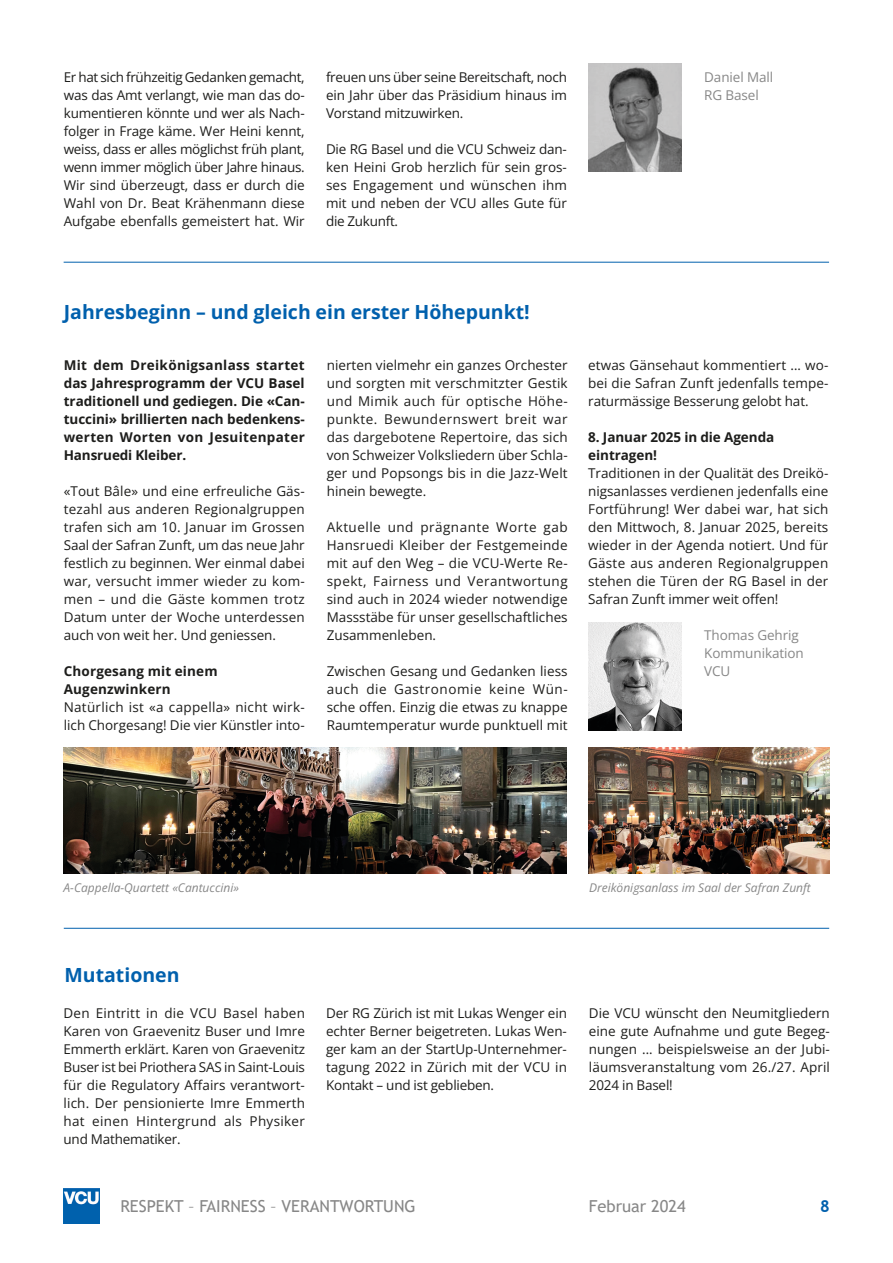
<style>
.page{position:relative;width:893px;height:1263px;background:#fff}
.page>*{position:absolute;margin:0;border:0;box-sizing:border-box;transform-origin:0 0}
.Titel_Blau{font:19.5px "Open Sans";color:#0060ad}
.t1{font:16.5px "Trebuchet MS";color:#878787}
.t2{font:700 16.5px "Trebuchet MS";color:#0060ad}
.Fliesstext{font:13.5px/18px "Open Sans";color:#1d1d1b;text-align:justify}
.Autor{font:13.5px "Open Sans";letter-spacing:-.005em;color:#878787}
.Bildlegende{font:italic 12px "Open Sans";color:#878787}
</style>
<div class="page">
<img style="left:64px;top:1188px;width:35px;height:36px">
<hr style="left:64px;top:262px;width:765px;height:1px;background:#0060ad">
<hr style="left:64px;top:928px;width:765px;height:1px;background:#0060ad">
<img style="left:588px;top:64px;width:94px;height:108px">
<img style="left:588px;top:622px;width:94px;height:108px">
<img style="left:64px;top:748px;width:503px;height:126px">
<img style="left:588px;top:748px;width:241px;height:126px">
<p class="Fliesstext" style="left:64px;top:68px;width:242px">Er hat sich frühzeitig Gedanken gemacht, was das Amt verlangt, wie man das do&shy;kumentieren könnte und wer als Nach&shy;folger in Frage käme. Wer Heini kennt, weiss, dass er alles möglichst früh plant, wenn immer möglich über Jahre hinaus.<br>Wir sind überzeugt, dass er durch die Wahl von Dr. Beat Krähenmann diese Aufgabe ebenfalls gemeistert hat. Wir</p>
<p class="Fliesstext" style="left:326px;top:68px;width:242px">freuen uns über seine Bereitschaft, noch ein Jahr über das Präsidium hinaus im Vorstand mitzuwirken.</p>
<p class="Fliesstext" style="left:326px;top:140px;width:242px">Die RG Basel und die VCU Schweiz dan&shy;ken Heini Grob herzlich für sein gros&shy;ses Engagement und wünschen ihm mit und neben der VCU alles Gute für die Zukunft.</p>
<p class="Autor" style="left:704px;top:68px;width:71px">Daniel Mall</p>
<p class="Autor" style="left:704px;top:86px;width:56px">RG Basel</p>
<p class="Titel_Blau" style="left:64px;top:299px;width:468px">Jahresbeginn – und gleich ein erster Höhepunkt!</p>
<p class="Fliesstext" style="left:64px;top:356px;width:243px">Mit dem Dreikönigsanlass startet das Jahresprogramm der VCU Basel traditionell und gediegen. Die «Can&shy;tuccini» brillierten nach bedenkens&shy;werten Worten von Jesuitenpater Hansruedi Kleiber.</p>
<p class="Fliesstext" style="left:64px;top:482px;width:242px">«Tout Bâle» und eine erfreuliche Gäs&shy;tezahl aus anderen Regionalgruppen trafen sich am 10. Januar im Grossen Saal der Safran Zunft, um das neue Jahr festlich zu beginnen. Wer einmal dabei war, versucht immer wieder zu kom&shy;men – und die Gäste kommen trotz Datum unter der Woche unterdessen auch von weit her. Und geniessen.</p>
<p class="Fliesstext" style="left:64px;top:662px;width:155px">Chorgesang mit einem<br>Augenzwinkern</p>
<p class="Fliesstext" style="left:64px;top:698px;width:242px">Natürlich ist «a cappella» nicht wirk&shy;lich Chorgesang! Die vier Künstler into-</p>
<p class="Fliesstext" style="left:327px;top:356px;width:242px">nierten vielmehr ein ganzes Orchester und sorgten mit verschmitzter Gestik und Mimik auch für optische Höhe&shy;punkte. Bewundernswert breit war das dargebotene Repertoire, das sich von Schweizer Volksliedern über Schla&shy;ger und Popsongs bis in die Jazz-Welt hinein bewegte.</p>
<p class="Fliesstext" style="left:327px;top:518px;width:242px">Aktuelle und prägnante Worte gab Hansruedi Kleiber der Festgemeinde mit auf den Weg – die VCU-Werte Re&shy;spekt, Fairness und Verantwortung sind auch in 2024 wieder notwendige Massstäbe für unser gesellschaftliches Zusammenleben.</p>
<p class="Fliesstext" style="left:327px;top:662px;width:242px">Zwischen Gesang und Gedanken liess auch die Gastronomie keine Wün&shy;sche offen. Einzig die etwas zu knappe Raumtemperatur wurde punktuell mit</p>
<p class="Fliesstext" style="left:588px;top:356px;width:242px">etwas Gänsehaut kommentiert … wo&shy;bei die Safran Zunft jedenfalls tempe&shy;raturmässige Besserung gelobt hat.</p>
<p class="Fliesstext" style="left:588px;top:428px;width:188px">8. Januar 2025 in die Agenda eintragen!</p>
<p class="Fliesstext" style="left:588px;top:464px;width:242px">Traditionen in der Qualität des Dreikö&shy;nigsanlasses verdienen jedenfalls eine Fortführung! Wer dabei war, hat sich den Mittwoch, 8. Januar 2025, bereits wieder in der Agenda notiert. Und für Gäste aus anderen Regionalgruppen stehen die Türen der RG Basel in der Safran Zunft immer weit offen!</p>
<p class="Autor" style="left:704px;top:626px;width:96px">Thomas Gehrig</p>
<p class="Autor" style="left:704px;top:644px;width:101px">Kommunikation</p>
<p class="Autor" style="left:704px;top:662px;width:28px">VCU</p>
<p class="Bildlegende" style="left:64px;top:879px;width:177px">A‑Cappella-Quartett «Cantuccini»</p>
<p class="Bildlegende" style="left:589px;top:879px;width:223px">Dreikönigsanlass im Saal der Safran Zunft</p>
<p class="Titel_Blau" style="left:64px;top:961px;width:117px">Mutationen</p>
<p class="Fliesstext" style="left:64px;top:1004px;width:243px">Den Eintritt in die VCU Basel haben Karen von Graevenitz Buser und Imre Emmerth erklärt. Karen von Graevenitz Buser ist bei Priothera SAS in Saint-Louis für die Regulatory Affairs verantwort&shy;lich. Der pensionierte Imre Emmerth hat einen Hintergrund als Physiker und Mathematiker.</p>
<p class="Fliesstext" style="left:326px;top:1004px;width:242px">Der RG Zürich ist mit Lukas Wenger ein echter Berner beigetreten. Lukas Wen&shy;ger kam an der StartUp-Unternehmer&shy;tagung 2022 in Zürich mit der VCU in Kontakt – und ist geblieben.</p>
<p class="Fliesstext" style="left:589px;top:1004px;width:242px">Die VCU wünscht den Neumitgliedern eine gute Aufnahme und gute Begeg&shy;nungen … beispielsweise an der Jubi&shy;läumsveranstaltung vom 26./27. April 2024 in Basel!</p>
<p class="t1" style="left:120px;top:1196px;width:297px">RESPEKT – FAIRNESS – VERANTWORTUNG</p>
<p class="t1" style="left:589px;top:1196px;width:98px">Februar 2024</p>
<p class="t2" style="left:820px;top:1196px;width:11px">8</p>
</div>
